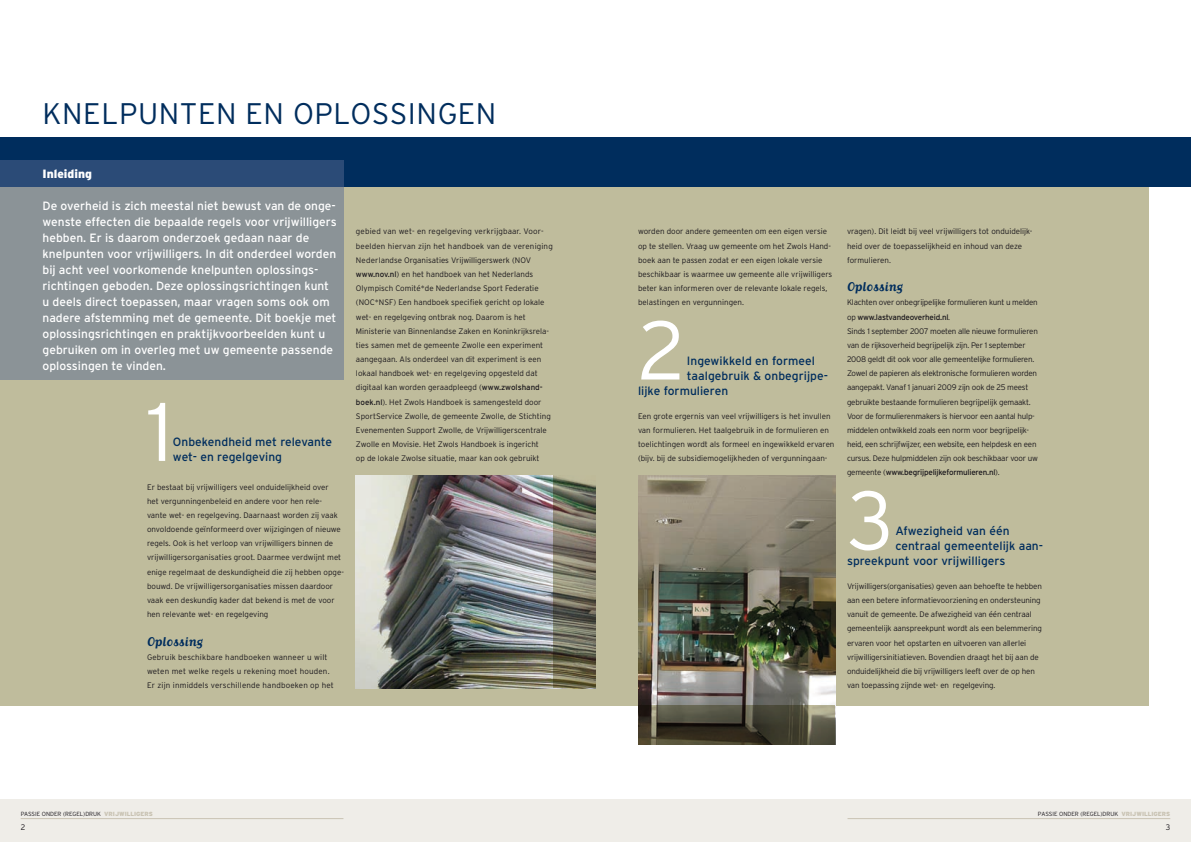
<style>
.page{position:relative;width:1191px;height:842px;background:#fff}
.page>*{position:absolute;margin:0;border:0;box-sizing:border-box;transform-origin:0 0}
.t1{font:300 82.9px "Interstate";color:#fff}
.t2{font:300 29.8px "Interstate";letter-spacing:.02em;color:#002d5d}
.t3{font:700 15px "Matrix Script";letter-spacing:.005em;color:#002d5d}
.t4{font:12px/16px "Interstate";color:#fff}
.t5{font:12px/15px "Interstate";color:#002d5d}
.t6{font:900 12px "Interstate";color:#fff}
.t7{font:300 8px/14.2px "Interstate";letter-spacing:-.015em;color:#1a171c}
.t8{font:300 8px/14.2px "Interstate";letter-spacing:.02em;color:#1a171c}
.t9{font:300 6px "Interstate";color:#1a171c}
.s1{font-weight:400}
.s2{font-weight:900;color:#c9c3b3}
</style>
<div class="page">
<div style="left:0;top:799px;width:1191px;height:43px;background:#efede8"></div>
<hr style="left:21px;top:818px;width:322px;height:1px;background:#c9c3b3">
<div style="left:0;top:137px;width:1148px;height:569px;background:#bfbc9c"></div>
<div style="left:0;top:137px;width:1191px;height:50px;background:#002d5d"></div>
<svg style="left:0;top:160px;width:344px;height:219px;background:#7f8a93"></svg>
<img style="left:356px;top:475px;width:197px;height:213px">
<img style="left:638px;top:475px;width:197px;height:230px">
<svg style="left:553px;top:475px;width:42px;height:213px;background:#74725f"></svg>
<svg style="left:638px;top:705px;width:197px;height:40px;background:#4b4737"></svg>
<hr style="left:847px;top:818px;width:323px;height:1px;background:#c9c3b3">
<h2 class="t2" style="left:43px;top:97px;width:455px">Knelpunten en oplossingen</h2>
<h3 class="t6" style="left:43px;top:166px;width:51px">INLEIDING</h3>
<p class="t4" style="left:43px;top:197px;width:296px">De overheid is zich meestal niet bewust van de onge&shy;wenste effecten die bepaalde regels voor vrijwilligers hebben. Er is daarom onderzoek gedaan naar de knelpunten voor vrijwilligers. In dit onderdeel worden bij acht veel voorkomende knelpunten oplossings&shy;richtingen geboden. Deze oplossingsrichtingen kunt u deels direct toepassen, maar vragen soms ook om nadere afstemming met de gemeente. Dit boekje met oplossingsrichtingen en praktijkvoorbeelden kunt u gebruiken om in overleg met uw gemeente passende oplossingen te vinden.</p>
<h1 class="t1" style="left:147px;top:385px;width:27px">1</h1>
<h3 class="t5" style="left:173px;top:434px;width:161px">Onbekendheid met relevante wet- en regelgeving</h3>
<p class="t7" style="left:147px;top:480px;width:198px">Er bestaat bij vrijwilligers veel onduidelijkheid over<br>het vergunningenbeleid en andere voor hen rele&shy;vante wet- en regelgeving. Daarnaast worden zij vaak onvoldoende geïnformeerd over wijzigingen of nieuwe regels. Ook is het verloop van vrijwilligers binnen de vrijwilligersorganisaties groot. Daarmee verdwijnt met enige regelmaat de deskundigheid die zij hebben opge&shy;bouwd. De vrijwilligersorganisaties missen daardoor vaak een deskundig kader dat bekend is met de voor hen relevante wet- en regelgeving</p>
<h3 class="t3" style="left:147px;top:634px;width:57px">Oplossing</h3>
<p class="t8" style="left:147px;top:650px;width:188px">Gebruik beschikbare handboeken wanneer u wilt weten met welke regels u rekening moet houden.<br>Er zijn inmiddels verschillende handboeken op het</p>
<p class="t7" style="left:356px;top:224px;width:198px">gebied van wet- en regelgeving verkrijgbaar. Voor&shy;beelden hiervan zijn het handboek van de vereniging N ederlandse Organisaties Vrijwilligerswerk (NOV <span class="s1">www.nov.nl</span>) en het handboek van het Nederlands Olympisch Comité*de Nederlandse Sport Federatie (NOC*NSF) Een handboek specifiek gericht op lokale wet- en regelgeving ontbrak nog. Daarom is het Ministerie van Binnenlandse Zaken en Koninkrijksrela&shy;ties samen met de gemeente Zwolle een experiment aangegaan. Als onderdeel van dit experiment is een lokaal handboek wet- en regelgeving opgesteld dat digitaal kan worden geraadpleegd (<span class="s1">www.zwolshand&shy;boek.nl</span>). Het Zwols Handboek is samengesteld door SportService Zwolle, de gemeente Zwolle, de Stichting Evenementen Support Zwolle, de Vrijwilligerscentrale Zwolle en Movisie. Het Zwols Handboek is ingericht<br>op de lokale Zwolse situatie, maar kan ook gebruikt</p>
<p class="t9" style="left:21px;top:810px;width:134px">Passie onder (regel)druk <span class="s2">VRIJWILLIGERS</span></p>
<p class="t7" style="left:21px;top:820px;width:6px">2</p>
<p class="t7" style="left:638px;top:224px;width:196px">worden door andere gemeenten om een eigen versie op te stellen. Vraag uw gemeente om het Zwols Hand&shy;boek aan te passen zodat er een eigen lokale versie beschikbaar is waarmee uw gemeente alle vrijwilligers beter kan informeren over de relevante lokale regels, belastingen en vergunningen.</p>
<h1 class="t1" style="left:638px;top:304px;width:49px">2</h1>
<h3 class="t5" style="left:687px;top:353px;width:130px">Ingewikkeld en formeel</h3>
<h3 class="t5" style="left:687px;top:368px;width:143px">taalgebruik &amp; onbegrijpe-</h3>
<h3 class="t5" style="left:638px;top:383px;width:92px">lijke formulieren</h3>
<p class="t7" style="left:638px;top:409px;width:198px">Een grote ergernis van veel vrijwilligers is het invullen van formulieren. Het taalgebruik in de formulieren en toelichtingen wordt als formeel en ingewikkeld ervaren (bijv. bij de subsidiemogelijkheden of vergunningaan-</p>
<p class="t7" style="left:847px;top:224px;width:187px">vragen). Dit leidt bij veel vrijwilligers tot onduidelijk&shy;heid over de toepasselijkheid en inhoud van deze formulieren.</p>
<h3 class="t3" style="left:847px;top:279px;width:57px">Oplossing</h3>
<p class="t7" style="left:847px;top:295px;width:192px">Klachten over onbegrijpelijke formulieren kunt u melden op <span class="s1">www.lastvandeoverheid.nl</span>.<br>Sinds 1 september 2007 moeten alle nieuwe formulieren van de rijksoverheid begrijpelijk zijn. Per 1 september 2008 geldt dit ook voor alle gemeentelijke formulieren.<br>Zowel de papieren als elektronische formulieren worden aangepakt. Vanaf 1 januari 2009 zijn ook de 25 meest gebruikte bestaande formulieren begrijpelijk gemaakt.<br>Voor de formulierenmakers is hiervoor een aantal hulp&shy;middelen ontwikkeld zoals een norm voor begrijpelijk&shy;heid, een schrijfwijzer, een website, een helpdesk en een cursus. Deze hulpmiddelen zijn ook beschikbaar voor uw gemeente (<span class="s1">www.begrijpelijkeformulieren.nl</span>).</p>
<h1 class="t1" style="left:847px;top:474px;width:48px">3</h1>
<h3 class="t5" style="left:895px;top:523px;width:116px">Afwezigheid van één</h3>
<h3 class="t5" style="left:895px;top:538px;width:149px">centraal gemeentelijk aan-</h3>
<h3 class="t5" style="left:847px;top:553px;width:160px">spreekpunt voor vrijwilligers</h3>
<p class="t7" style="left:847px;top:579px;width:196px">Vrijwilligers(organisaties) geven aan behoefte te hebben aan een betere informatievoorziening en ondersteuning vanuit de gemeente. De afwezigheid van één centraal gemeentelijk aanspreekpunt wordt als een belemmering ervaren voor het opstarten en uitvoeren van allerlei vrijwilligersinitiatieven. Bovendien draagt het bij aan de onduidelijkheid die bij vrijwilligers leeft over de op hen van toepassing zijnde wet- en regelgeving.</p>
<p class="t9" style="left:1038px;top:810px;width:134px">Passie onder (regel)druk <span class="s2">VRIJWILLIGERS</span></p>
<p class="t7" style="left:1165px;top:820px;width:6px">3</p>
</div>
